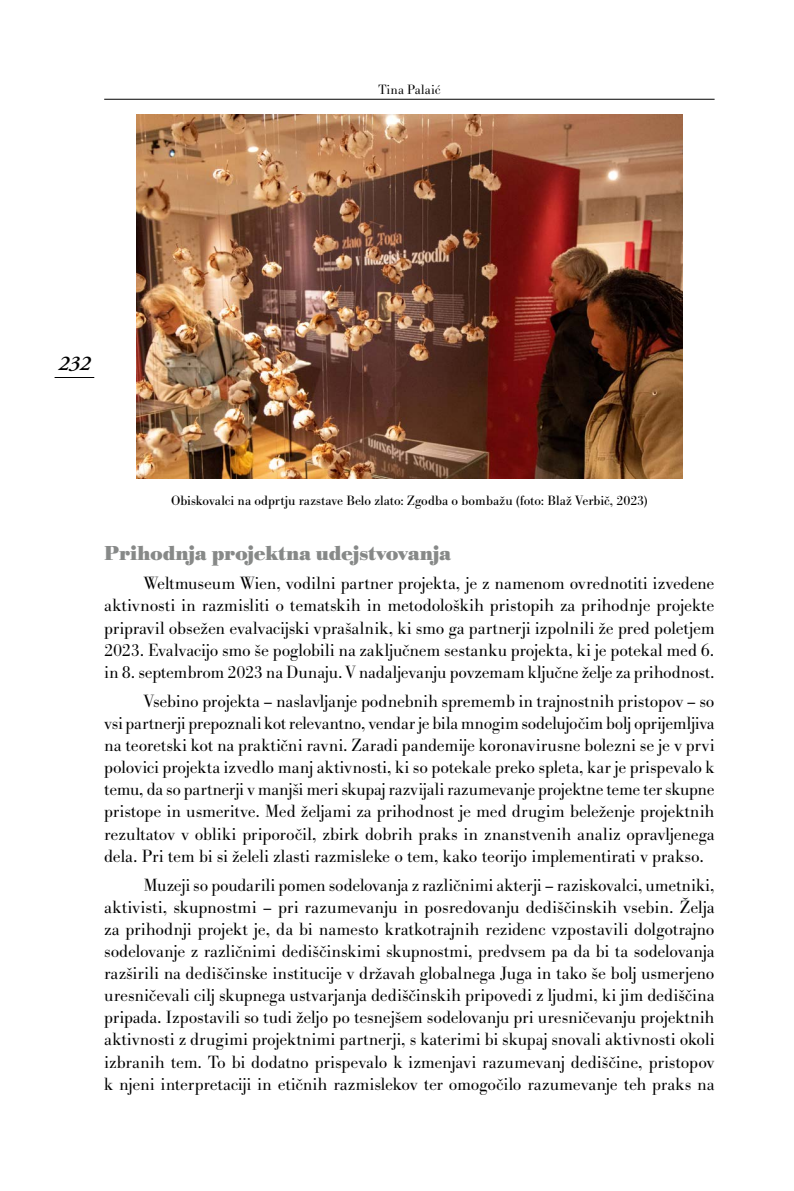
<style>
.page{position:relative;width:794px;height:1191px;background:#fff}
.page>*{position:absolute;margin:0;border:0;box-sizing:border-box;transform-origin:0 0}
.t1{font:700 21px "Bodoni URW";letter-spacing:-.01em;color:#878988}
.t2{font:italic 600 21px "Adobe Garamond Pro";color:#000}
.t3{font:300 18.38px/22.1px "Bodoni URW";letter-spacing:-.005em;color:#000;text-align:justify}
.t4{font:14px "Bodoni URW";color:#000}
.t5{font:300 14px "Bodoni URW";letter-spacing:.01em;color:#000}
</style>
<div class="page">
<hr style="left:104px;top:99px;width:610px;height:1px;background:#000">
<hr style="left:55px;top:377px;width:39px;height:1px;background:#000">
<img style="left:136px;top:114px;width:546px;height:364px">
<p class="t5" style="left:378px;top:81px;width:63px">Tina Palaić</p>
<p class="t2" style="left:58px;top:351px;width:34px">232</p>
<p class="t4" style="left:171px;top:492px;width:478px">Obiskovalci na odprtju razstave Belo zlato: Zgodba o bombažu (foto: Blaž Verbič, 2023)</p>
<p class="t1" style="left:104px;top:540px;width:348px">Prihodnja projektna udejstvovanja</p>
<p class="t3" style="left:104px;top:572px;width:612px;text-indent:40px">Weltmuseum Wien, vodilni partner projekta, je z namenom ovrednotiti izvedene aktivnosti in razmisliti o tematskih in metodoloških pristopih za prihodnje projekte pripravil obsežen evalvacijski vprašalnik, ki smo ga partnerji izpolnili že pred poletjem 2023. Evalvacijo smo še poglobili na zaključnem sestanku projekta, ki je potekal med 6. in 8. septembrom 2023 na Dunaju. V nadaljevanju povzemam ključne želje za prihodnost.</p>
<p class="t3" style="left:104px;top:690px;width:612px;text-indent:40px">Vsebino projekta – naslavljanje podnebnih sprememb in trajnostnih pristopov – so vsi partnerji prepoznali kot relevantno, vendar je bila mnogim sodelujočim bolj oprijemljiva na teoretski kot na praktični ravni. Zaradi pandemije koronavirusne bolezni se je v prvi polovici projekta izvedlo manj aktivnosti, ki so potekale preko spleta, kar je prispevalo k temu, da so partnerji v manjši meri skupaj razvijali razumevanje projektne teme ter skupne pristope in usmeritve. Med željami za prihodnost je med drugim beleženje projektnih rezultatov v obliki priporočil, zbirk dobrih praks in znanstvenih analiz opravljenega dela. Pri tem bi si želeli zlasti razmisleke o tem, kako teorijo implementirati v prakso.</p>
<p class="t3" style="left:104px;top:874px;width:612px;text-indent:40px">Muzeji so poudarili pomen sodelovanja z različnimi akterji – raziskovalci, umetniki, aktivisti, skupnostmi – pri razumevanju in posredovanju dediščinskih vsebin. Želja za prihodnji projekt je, da bi namesto kratkotrajnih rezidenc vzpostavili dolgotrajno sodelovanje z različnimi dediščinskimi skupnostmi, predvsem pa da bi ta sodelovanja razširili na dediščinske institucije v državah globalnega Juga in tako še bolj usmerjeno uresničevali cilj skupnega ustvarjanja dediščinskih pripovedi z ljudmi, ki jim dediščina pripada. Izpostavili so tudi željo po tesnejšem sodelovanju pri uresničevanju projektnih aktivnosti z drugimi projektnimi partnerji, s katerimi bi skupaj snovali aktivnosti okoli izbranih tem. To bi dodatno prispevalo k izmenjavi razumevanj dediščine, pristopov k njeni interpretaciji in etičnih razmislekov ter omogočilo razumevanje teh praks na</p>
</div>
